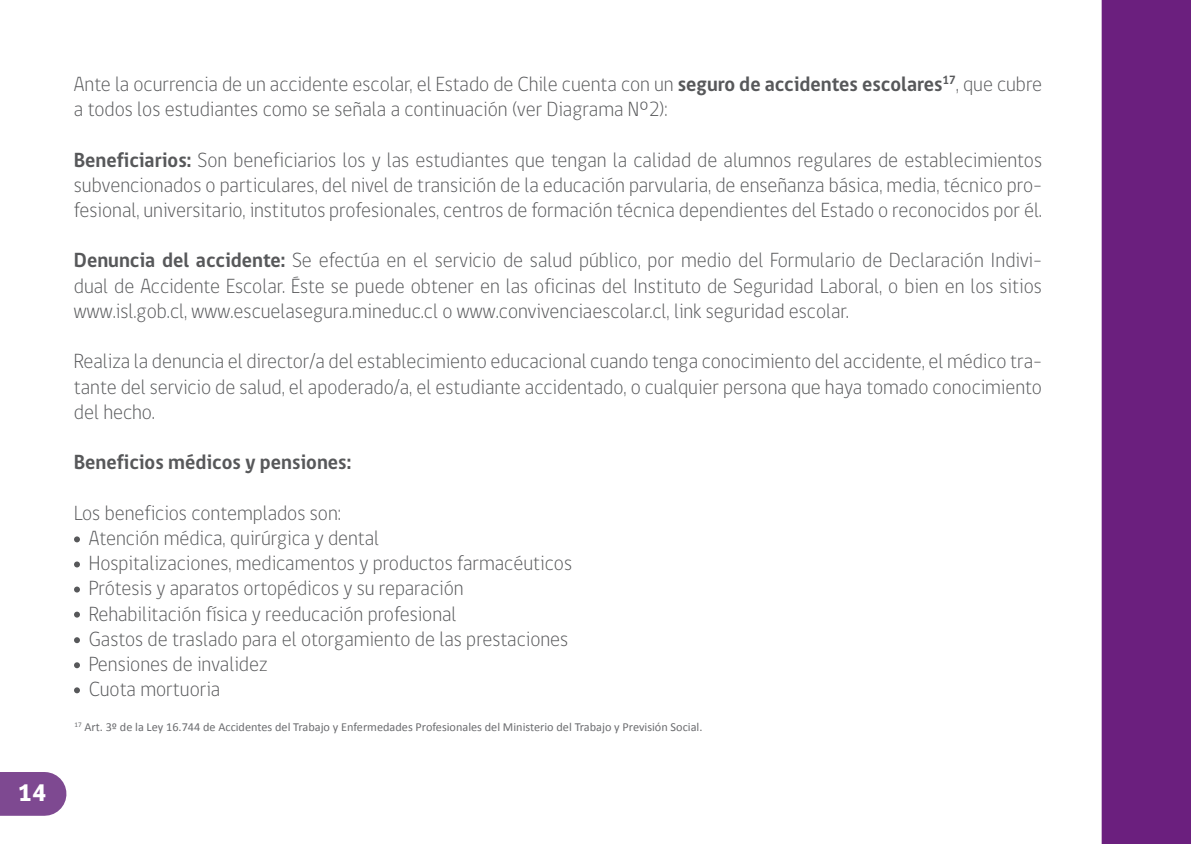
<style>
.page{position:relative;width:1191px;height:844px;background:#fff}
.page>*{position:absolute;margin:0;border:0;box-sizing:border-box;transform-origin:0 0}
.t1{font:800 24.5px "gob CL";color:#fff}
.t2{font:300 21px/25.2px "gob CL";color:#57585a;text-align:justify;scale:.95 1}
.t3{font:700 21px "gob CL";color:#57585a;scale:.95 1}
.t4{font:12.25px "Calibri";color:#6c6d70}
.s1{font-weight:700}
</style>
<div class="page">
<div style="left:0;top:771px;width:45px;height:44px;background:#7e4991"></div>
<svg style="left:1101px;top:0;width:90px;height:843px;background:#7e3d8f"></svg>
<svg style="left:74px;top:536px;width:6px;height:6px"></svg>
<svg style="left:74px;top:561px;width:6px;height:6px"></svg>
<svg style="left:74px;top:586px;width:6px;height:6px"></svg>
<svg style="left:74px;top:611px;width:6px;height:6px"></svg>
<svg style="left:74px;top:637px;width:6px;height:6px"></svg>
<svg style="left:74px;top:662px;width:6px;height:6px"></svg>
<svg style="left:74px;top:687px;width:6px;height:6px"></svg>
<p class="t1" style="left:18px;top:775px;width:30px">14</p>
<p class="t2" style="left:74px;top:72px;width:1020px">Ante la ocurrencia de un accidente escolar, el Estado de Chile cuenta con un <span class="s1">seguro de accidentes escolares</span><sup>17</sup>, que cubre a todos los estudiantes como se señala a continuación (ver Diagrama Nº2):</p>
<p class="t2" style="left:74px;top:147px;width:1020px"><span class="s1">Beneficiarios:</span> Son beneficiarios los y las estudiantes que tengan la calidad de alumnos regulares de establecimientos subvencionados o particulares, del nivel de transición de la educación parvularia, de enseñanza básica, media, técnico pro&shy;fesional, universitario, institutos profesionales, centros de formación técnica dependientes del Estado o reconocidos por él.</p>
<p class="t2" style="left:74px;top:248px;width:1020px"><span class="s1">Denuncia del accidente:</span> Se efectúa en el servicio de salud público, por medio del Formulario de Declaración Indivi&shy;dual de Accidente Escolar. Éste se puede obtener en las oficinas del Instituto de Seguridad Laboral, o bien en los sitios www.isl.gob.cl, www.escuelasegura.mineduc.cl o www.convivenciaescolar.cl, link seguridad escolar.</p>
<p class="t2" style="left:74px;top:349px;width:1020px">Realiza la denuncia el director/a del establecimiento educacional cuando tenga conocimiento del accidente, el médico tra&shy;tante del servicio de salud, el apoderado/a, el estudiante accidentado, o cualquier persona que haya tomado conocimiento del hecho.</p>
<p class="t3" style="left:74px;top:447px;width:293px">Beneficios médicos y pensiones:</p>
<p class="t2" style="left:74px;top:500px;width:283px">Los beneficios contemplados son:</p>
<p class="t2" style="left:89px;top:525px;width:307px">Atención médica, quirúrgica y dental</p>
<p class="t2" style="left:89px;top:551px;width:510px">Hospitalizaciones, medicamentos y productos farmacéuticos</p>
<p class="t2" style="left:89px;top:576px;width:396px">Prótesis y aparatos ortopédicos y su reparación</p>
<p class="t2" style="left:89px;top:601px;width:388px">Rehabilitación física y reeducación profesional</p>
<p class="t2" style="left:89px;top:626px;width:506px">Gastos de traslado para el otorgamiento de las prestaciones</p>
<p class="t2" style="left:89px;top:651px;width:190px">Pensiones de invalidez</p>
<p class="t2" style="left:89px;top:677px;width:140px">Cuota mortuoria</p>
<p class="t4" style="left:74px;top:719px;width:629px"><sup>17</sup> Art. 3º de la Ley 16.744 de Accidentes del Trabajo y Enfermedades Profesionales del Ministerio del Trabajo y Previsión Social.</p>
</div>
